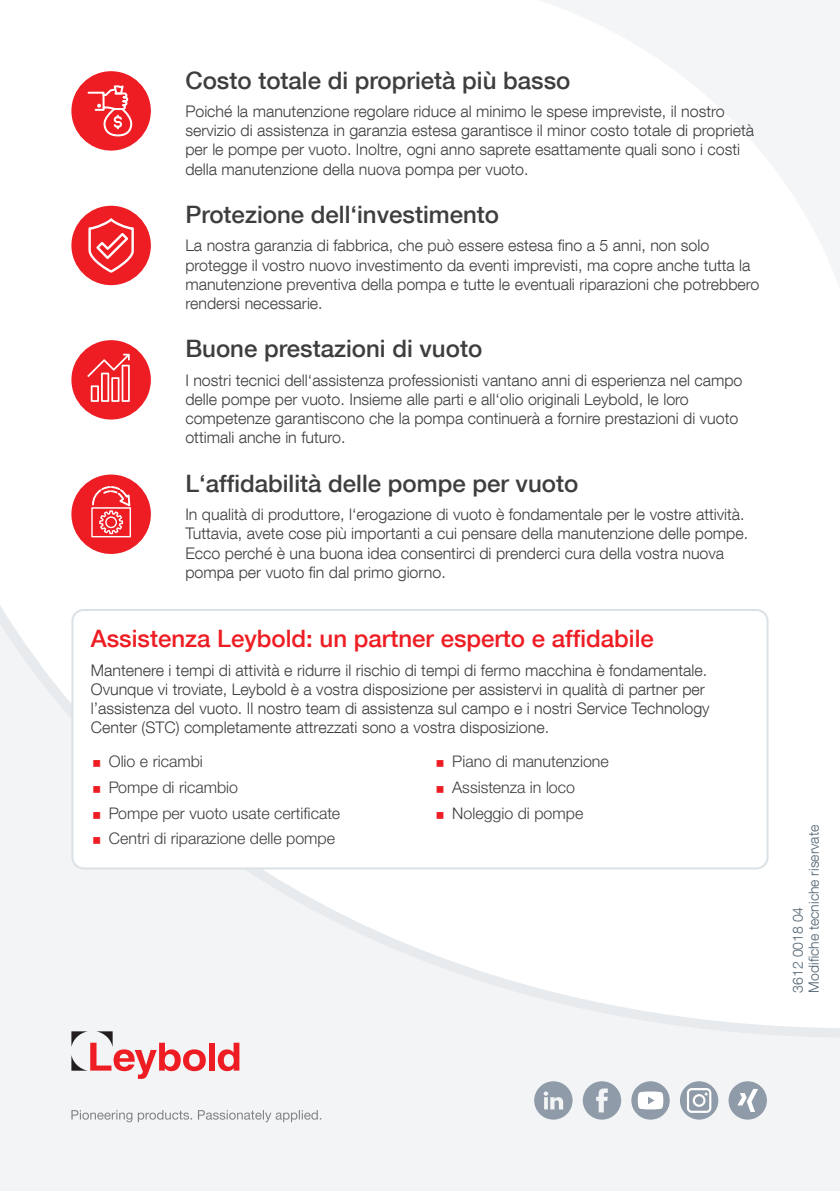
<style>
.page{position:relative;width:840px;height:1191px;background:#fff}
.page>*{position:absolute;margin:0;border:0;box-sizing:border-box;transform-origin:0 0}
.Headline_L2{font:500 24px "Helvetica Neue LT Com";color:#3e3e3f}
.Headline_L2-2{font:500 24px "Helvetica Neue LT Com";color:#ee1d23}
.Body_Text{font:300 16px/19.2px "Helvetica Neue LT Com";color:#3e3e3f}
.t1{font:300 16px "Helvetica Neue LTW1 G";color:#3e3e3f}
.Publication_number{font:300 14px "Helvetica Neue LT Com";color:#546675}
</style>
<div class="page">
<div style="left:0;top:1037px;width:839px;height:154px;background:#f2f4f6"></div>
<svg style="left:541px;top:0;width:298px;height:285px"></svg>
<svg style="left:0;top:606px;width:839px;height:431px;fill:#f2f4f6"></svg>
<svg style="left:71px;top:1110px;width:250px;height:12px"></svg>
<div style="left:208px;top:1042px;width:6px;height:28px;background:#ee1d23"></div>
<svg style="left:218px;top:1042px;width:21px;height:29px"></svg>
<svg style="left:71px;top:1031px;width:135px;height:48px"></svg>
<svg style="left:582px;top:1081px;width:38px;height:38px"></svg>
<svg style="left:534px;top:1081px;width:38px;height:38px"></svg>
<svg style="left:679px;top:1081px;width:39px;height:38px"></svg>
<svg style="left:686px;top:1088px;width:25px;height:24px"></svg>
<div style="left:728px;top:1081px;width:38px;height:38px;background:#8f9ba8;border-radius:50%"></div>
<svg style="left:737px;top:1089px;width:20px;height:23px"></svg>
<div style="left:631px;top:1081px;width:38px;height:38px;background:#8f9ba8;border-radius:50%"></div>
<svg style="left:637px;top:1091px;width:26px;height:18px"></svg>
<div style="left:72px;top:610px;width:695px;height:258px;background:#fff;border-radius:11px"></div>
<div style="left:71px;top:609px;width:697px;height:260px;border:2px solid #dbe1e4;border-radius:11px"></div>
<div style="left:71px;top:71px;width:80px;height:80px;background:#ee1d23;border-radius:50%"></div>
<svg style="left:87px;top:85px;width:46px;height:52px"></svg>
<div style="left:71px;top:340px;width:80px;height:79px;background:#ee1d23;border-radius:50%"></div>
<svg style="left:87px;top:354px;width:43px;height:48px"></svg>
<div style="left:71px;top:474px;width:80px;height:80px;background:#ee1d23;border-radius:50%"></div>
<svg style="left:91px;top:486px;width:40px;height:51px"></svg>
<div style="left:71px;top:206px;width:80px;height:79px;background:#ee1d23;border-radius:50%"></div>
<svg style="left:88px;top:218px;width:46px;height:55px"></svg>
<p class="Headline_L2" style="left:185px;top:66px;width:386px">Costo totale di proprietà più basso</p>
<p class="Body_Text" style="left:185px;top:101px;width:570px">Poiché la manutenzione regolare riduce al minimo le spese impreviste, il nostro servizio di assistenza in garanzia estesa garantisce il minor costo totale di proprietà per le pompe per vuoto. Inoltre, ogni anno saprete esattamente quali sono i costi della manutenzione della nuova pompa per vuoto.</p>
<p class="Headline_L2" style="left:185px;top:200px;width:315px">Protezione dell‘investimento</p>
<p class="Body_Text" style="left:185px;top:236px;width:575px">La nostra garanzia di fabbrica, che può essere estesa fino a 5 anni, non solo protegge il vostro nuovo investimento da eventi imprevisti, ma copre anche tutta la manutenzione preventiva della pompa e tutte le eventuali riparazioni che potrebbero rendersi necessarie.</p>
<p class="Headline_L2" style="left:185px;top:334px;width:298px">Buone prestazioni di vuoto</p>
<p class="Body_Text" style="left:185px;top:370px;width:558px">I nostri tecnici dell‘assistenza professionisti vantano anni di esperienza nel campo delle pompe per vuoto. Insieme alle parti e all‘olio originali Leybold, le loro competenze garantiscono che la pompa continuerà a fornire prestazioni di vuoto ottimali anche in futuro.</p>
<p class="Headline_L2" style="left:185px;top:469px;width:394px">L‘affidabilità delle pompe per vuoto</p>
<p class="Body_Text" style="left:185px;top:504px;width:564px">In qualità di produttore, l‘erogazione di vuoto è fondamentale per le vostre attività.<br>Tuttavia, avete cose più importanti a cui pensare della manutenzione delle pompe.<br>Ecco perché è una buona idea consentirci di prenderci cura della vostra nuova pompa per vuoto fin dal primo giorno.</p>
<p class="Headline_L2-2" style="left:91px;top:624px;width:564px">Assistenza Leybold: un partner esperto e affidabile</p>
<p class="Body_Text" style="left:91px;top:660px;width:620px">Mantenere i tempi di attività e ridurre il rischio di tempi di fermo macchina è fondamentale.<br>Ovunque vi troviate, Leybold è a vostra disposizione per assistervi in qualità di partner per l’assistenza del vuoto. Il nostro team di assistenza sul campo e i nostri Service Technology Center (STC) completamente attrezzati sono a vostra disposizione.</p>
<p class="t1" style="left:109px;top:752px;width:95px">Olio e ricambi</p>
<p class="t1" style="left:109px;top:777px;width:131px">Pompe di ricambio</p>
<p class="t1" style="left:109px;top:803px;width:233px">Pompe per vuoto usate certificate</p>
<p class="t1" style="left:109px;top:829px;width:228px">Centri di riparazione delle pompe</p>
<p class="t1" style="left:452px;top:752px;width:158px">Piano di manutenzione</p>
<p class="t1" style="left:452px;top:777px;width:124px">Assistenza in loco</p>
<p class="t1" style="left:452px;top:803px;width:133px">Noleggio di pompe</p>
<p class="Publication_number" style="left:804px;top:992px;width:169px;rotate:-90deg">Modifiche tecniche riservate</p>
<p class="Publication_number" style="left:788px;top:992px;width:87px;rotate:-90deg">3612 0018 04</p>
</div>
